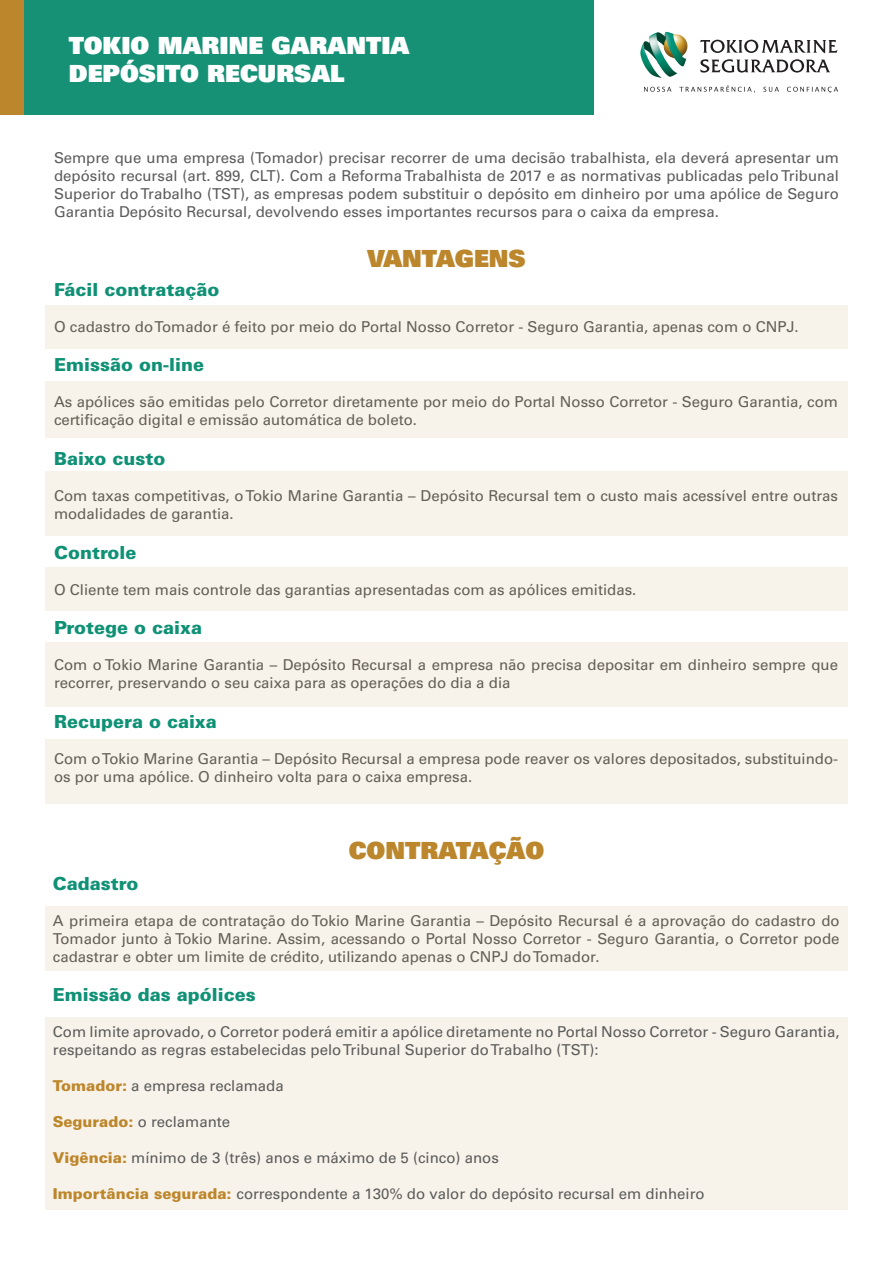
<style>
.page{position:relative;width:893px;height:1263px;background:#fff}
.page>*{position:absolute;margin:0;border:0;box-sizing:border-box;transform-origin:0 0}
.t1{font:23.7px/28.3px "Univers LT Std X Black";color:#fff}
.t2{font:23.7px "Univers LT Std X Black";color:#bc872c}
.t3{font:900 18px "Univers LT Std";color:#0f9175}
.t4{font:15px/18px "Univers LT Std";color:#5a5b5a}
.s1{font-weight:900;color:#bd862b}
</style>
<div class="page">
<div style="left:0;top:0;width:594px;height:115px;background:#169176"></div>
<svg style="left:644px;top:85px;width:194px;height:8px"></svg>
<img style="left:640px;top:32px;width:48px;height:46px">
<svg style="left:700px;top:40px;width:137px;height:33px"></svg>
<div style="left:0;top:0;width:24px;height:115px;background:#bc872c"></div>
<div style="left:46px;top:739px;width:802px;height:65px;background:#f8f3ea"></div>
<div style="left:46px;top:642px;width:802px;height:65px;background:#f8f3ea"></div>
<div style="left:46px;top:567px;width:802px;height:43px;background:#f8f3ea"></div>
<div style="left:45px;top:471px;width:802px;height:65px;background:#f8f3ea"></div>
<div style="left:45px;top:381px;width:802px;height:57px;background:#f8f3ea"></div>
<div style="left:45px;top:1017px;width:803px;height:193px;background:#f8f3ea"></div>
<div style="left:46px;top:305px;width:802px;height:43px;background:#f8f3ea"></div>
<div style="left:45px;top:906px;width:803px;height:65px;background:#f8f3ea"></div>
<h1 class="t1" style="left:69px;top:31px;width:342px">TOKIO MARINE GARANTIA<br>DEPÓSITO RECURSAL</h1>
<p class="t4" style="left:54px;top:149px;width:786px;text-align:justify">Sempre que uma empresa (Tomador) precisar recorrer de uma decisão trabalhista, ela deverá apresentar um depósito recursal (art. 899, CLT). Com a Reforma Trabalhista de 2017 e as normativas publicadas pelo Tribunal Superior do Trabalho (TST), as empresas podem substituir o depósito em dinheiro por uma apólice de Seguro Garantia Depósito Recursal, devolvendo esses importantes recursos para o caixa da empresa.</p>
<h1 class="t2" style="left:367px;top:243px;width:160px">VANTAGENS</h1>
<p class="t3" style="left:54px;top:278px;width:167px">Fácil contratação</p>
<p class="t4" style="left:54px;top:318px;width:746px">O cadastro do Tomador é feito por meio do Portal Nosso Corretor - Seguro Garantia, apenas com o CNPJ.</p>
<p class="t3" style="left:54px;top:354px;width:152px">Emissão on-line</p>
<p class="t4" style="left:54px;top:393px;width:786px">As apólices são emitidas pelo Corretor diretamente por meio do Portal Nosso Corretor - Seguro Garantia, com certificação digital e emissão automática de boleto.</p>
<p class="t3" style="left:54px;top:447px;width:113px">Baixo custo</p>
<p class="t4" style="left:54px;top:487px;width:786px">Com taxas competitivas, o Tokio Marine Garantia – Depósito Recursal tem o custo mais acessível entre outras modalidades de garantia.</p>
<p class="t3" style="left:54px;top:541px;width:84px">Controle</p>
<p class="t4" style="left:54px;top:580px;width:584px">O Cliente tem mais controle das garantias apresentadas com as apólices emitidas.</p>
<p class="t3" style="left:54px;top:616px;width:150px">Protege o caixa</p>
<p class="t4" style="left:54px;top:656px;width:786px">Com o Tokio Marine Garantia – Depósito Recursal a empresa não precisa depositar em dinheiro sempre que recorrer, preservando o seu caixa para as operações do dia a dia</p>
<p class="t3" style="left:54px;top:710px;width:164px">Recupera o caixa</p>
<p class="t4" style="left:54px;top:750px;width:786px">Com o Tokio Marine Garantia – Depósito Recursal a empresa pode reaver os valores depositados, substituindo&shy;os por uma apólice. O dinheiro volta para o caixa empresa.</p>
<h1 class="t2" style="left:349px;top:835px;width:197px">CONTRATAÇÃO</h1>
<p class="t3" style="left:53px;top:872px;width:87px">Cadastro</p>
<p class="t4" style="left:53px;top:911px;width:788px;text-align:justify">A primeira etapa de contratação do Tokio Marine Garantia – Depósito Recursal é a aprovação do cadastro do Tomador junto à Tokio Marine. Assim, acessando o Portal Nosso Corretor - Seguro Garantia, o Corretor pode cadastrar e obter um limite de crédito, utilizando apenas o CNPJ do Tomador.</p>
<p class="t3" style="left:53px;top:983px;width:205px">Emissão das apólices</p>
<p class="t4" style="left:53px;top:1023px;width:788px">Com limite aprovado, o Corretor poderá emitir a apólice diretamente no Portal Nosso Corretor - Seguro Garantia, respeitando as regras estabelecidas pelo Tribunal Superior do Trabalho (TST):</p>
<p class="t4" style="left:53px;top:1077px;width:232px"><span class="s1">Tomador:</span> a empresa reclamada</p>
<p class="t4" style="left:53px;top:1113px;width:179px"><span class="s1">Segurado:</span> o reclamante</p>
<p class="t4" style="left:53px;top:1149px;width:447px"><span class="s1">Vigência:</span> mínimo de 3 (três) anos e máximo de 5 (cinco) anos</p>
<p class="t4" style="left:53px;top:1185px;width:653px"><span class="s1">Importância segurada:</span> correspondente a 130% do valor do depósito recursal em dinheiro</p>
</div>
